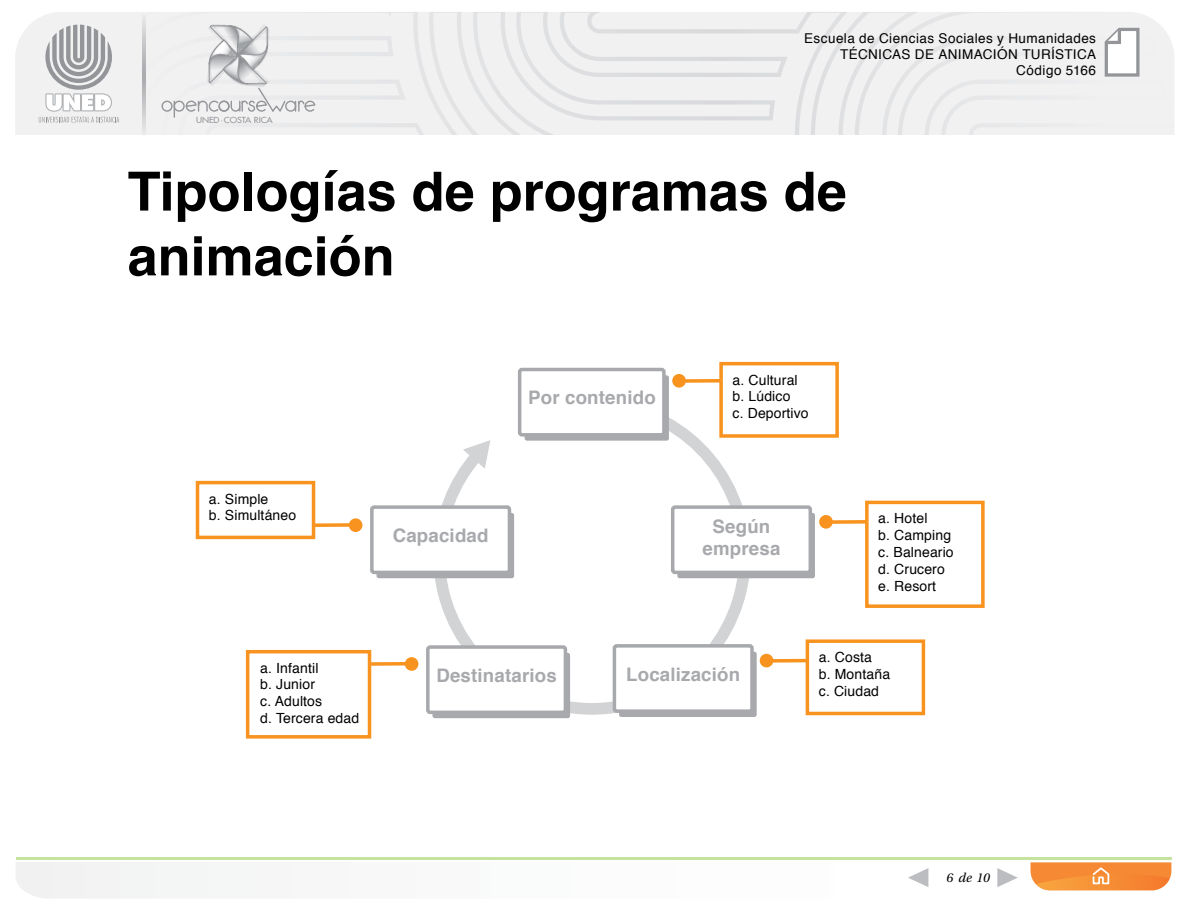
<style>
.page{position:relative;width:1188px;height:918px;background:#fff}
.page>*{position:absolute;margin:0;border:0;box-sizing:border-box;transform-origin:0 0}
.Título2_ppt{font:700 54px/64.8px "Helvetica";color:#000}
.t1{font:700 18.6px/22.4px "Helvetica";letter-spacing:.01em;color:#a7a9ac;text-align:center}
.t2{font:13.95px/16.8px "Helvetica";letter-spacing:.01em;color:#000}
.t3{font:13.5px/16.2px "Helvetica";letter-spacing:.03em;color:#000;text-align:right}
.t4{font:italic 13.5px "Utopia Std";color:#000}
.t5{font:500 8.1px "Futura Std";letter-spacing:-.005em;color:#939598;scale:1.1 1}
</style>
<div class="page">
<svg style="left:16px;top:862px;width:1156px;height:36px"></svg>
<svg style="left:997px;top:868px;width:21px;height:19px"></svg>
<svg style="left:908px;top:868px;width:20px;height:19px"></svg>
<svg style="left:535px;top:12px;width:276px;height:123px"></svg>
<svg style="left:154px;top:12px;width:275px;height:123px"></svg>
<svg style="left:429px;top:12px;width:106px;height:123px"></svg>
<svg style="left:1031px;top:862px;width:140px;height:28px;background:#f69343"></svg>
<svg style="left:811px;top:12px;width:363px;height:123px"></svg>
<svg style="left:15px;top:12px;width:139px;height:123px"></svg>
<hr style="left:16px;top:857px;width:1155px;height:3px;background:#8cc63f">
<div style="left:155px;top:12px;width:167px;height:123px;background:#f1f1f2"></div>
<div style="left:174px;top:101px;width:11px;height:11px;border:1px solid #939598;border-radius:50%"></div>
<svg style="left:174px;top:101px;width:1px;height:16px"></svg>
<div style="left:162px;top:101px;width:11px;height:11px;border:1px solid #939598;border-radius:50%"></div>
<div style="left:285px;top:101px;width:11px;height:11px;border:1px solid #939598;border-radius:50%"></div>
<svg style="left:295px;top:100px;width:21px;height:12px"></svg>
<svg style="left:185px;top:25px;width:102px;height:89px"></svg>
<svg style="left:142px;top:12px;width:3px;height:123px"></svg>
<div style="left:719px;top:362px;width:120px;height:76px;border:3px solid #f7931e"></div>
<div style="left:865px;top:501px;width:120px;height:107px;border:3px solid #f7931e"></div>
<svg style="left:833px;top:520px;width:34px;height:4px"></svg>
<div style="left:819px;top:515px;width:14px;height:14px;background:#f7931e;border-radius:50%"></div>
<div style="left:246px;top:650px;width:125px;height:89px;border:3px solid #f7931e"></div>
<svg style="left:370px;top:662px;width:35px;height:4px"></svg>
<div style="left:405px;top:657px;width:14px;height:14px;background:#f7931e;border-radius:50%"></div>
<div style="left:196px;top:481px;width:119px;height:58px;border:3px solid #f7931e"></div>
<svg style="left:314px;top:523px;width:35px;height:4px"></svg>
<div style="left:349px;top:518px;width:14px;height:14px;background:#f7931e;border-radius:50%"></div>
<svg style="left:686px;top:379px;width:35px;height:4px"></svg>
<div style="left:672px;top:374px;width:14px;height:14px;background:#f7931e;border-radius:50%"></div>
<svg style="left:428px;top:392px;width:328px;height:327px"></svg>
<svg style="left:463px;top:440px;width:27px;height:29px"></svg>
<div style="left:525px;top:375px;width:144px;height:66px;background:#a7a9ac;border-radius:2px"></div>
<div style="left:377px;top:513px;width:137px;height:65px;background:#a7a9ac;border-radius:2px"></div>
<div style="left:677px;top:513px;width:138px;height:65px;background:#a7a9ac;border-radius:2px"></div>
<div style="left:432px;top:653px;width:138px;height:65px;background:#a7a9ac;border-radius:2px"></div>
<div style="left:619px;top:652px;width:138px;height:65px;background:#a7a9ac;border-radius:2px"></div>
<div style="left:520px;top:370px;width:144px;height:65px;background:#fff;border-radius:2px"></div>
<div style="left:518px;top:368px;width:148px;height:69px;border:3px solid #a7a9ac;border-radius:2px"></div>
<div style="left:372px;top:507px;width:137px;height:65px;background:#fff;border-radius:2px"></div>
<div style="left:370px;top:505px;width:141px;height:69px;border:3px solid #a7a9ac;border-radius:2px"></div>
<div style="left:673px;top:507px;width:137px;height:65px;background:#fff;border-radius:2px"></div>
<div style="left:671px;top:505px;width:141px;height:69px;border:3px solid #a7a9ac;border-radius:2px"></div>
<div style="left:428px;top:647px;width:137px;height:65px;background:#fff;border-radius:2px"></div>
<div style="left:426px;top:645px;width:141px;height:69px;border:3px solid #a7a9ac;border-radius:2px"></div>
<div style="left:614px;top:646px;width:138px;height:65px;background:#fff;border-radius:2px"></div>
<div style="left:613px;top:644px;width:141px;height:69px;border:3px solid #a7a9ac;border-radius:2px"></div>
<div style="left:806px;top:639px;width:119px;height:76px;border:3px solid #f7931e"></div>
<svg style="left:774px;top:659px;width:34px;height:4px"></svg>
<div style="left:760px;top:654px;width:14px;height:14px;background:#f7931e;border-radius:50%"></div>
<p class="t5" style="left:196px;top:115px;width:71px">UNED·COSTA RICA</p>
<p class="t3" style="left:804px;top:30px;width:293px">Escuela de Ciencias Sociales y Humanidades<br>TÉCNICAS DE ANIMACIÓN TURÍSTICA<br>Código 5166</p>
<p class="Título2_ppt" style="left:128px;top:160px;width:721px">Tipologías de programas de animación</p>
<p class="t2" style="left:209px;top:491px;width:89px">a. Simple<br>b. Simultáneo</p>
<p class="t2" style="left:260px;top:660px;width:100px">a. Infantil<br>b. Junior<br>c. Adultos<br>d. Tercera edad</p>
<p class="t1" style="left:528px;top:387px;width:129px">Por contenido</p>
<p class="t2" style="left:733px;top:372px;width:78px">a. Cultural b. Lúdico<br>c. Deportivo</p>
<p class="t1" style="left:393px;top:525px;width:97px">Capacidad</p>
<p class="t1" style="left:703px;top:515px;width:79px">Según empresa</p>
<p class="t1" style="left:436px;top:665px;width:122px">Destinatarios</p>
<p class="t1" style="left:626px;top:663px;width:116px">Localización</p>
<p class="t2" style="left:878px;top:511px;width:77px">a. Hotel<br>b. Camping c. Balneario d. Crucero e. Resort</p>
<p class="t2" style="left:819px;top:649px;width:73px">a. Costa<br>b. Montaña c. Ciudad</p>
<p class="t4" style="left:947px;top:871px;width:45px">6 de 10</p>
</div>
